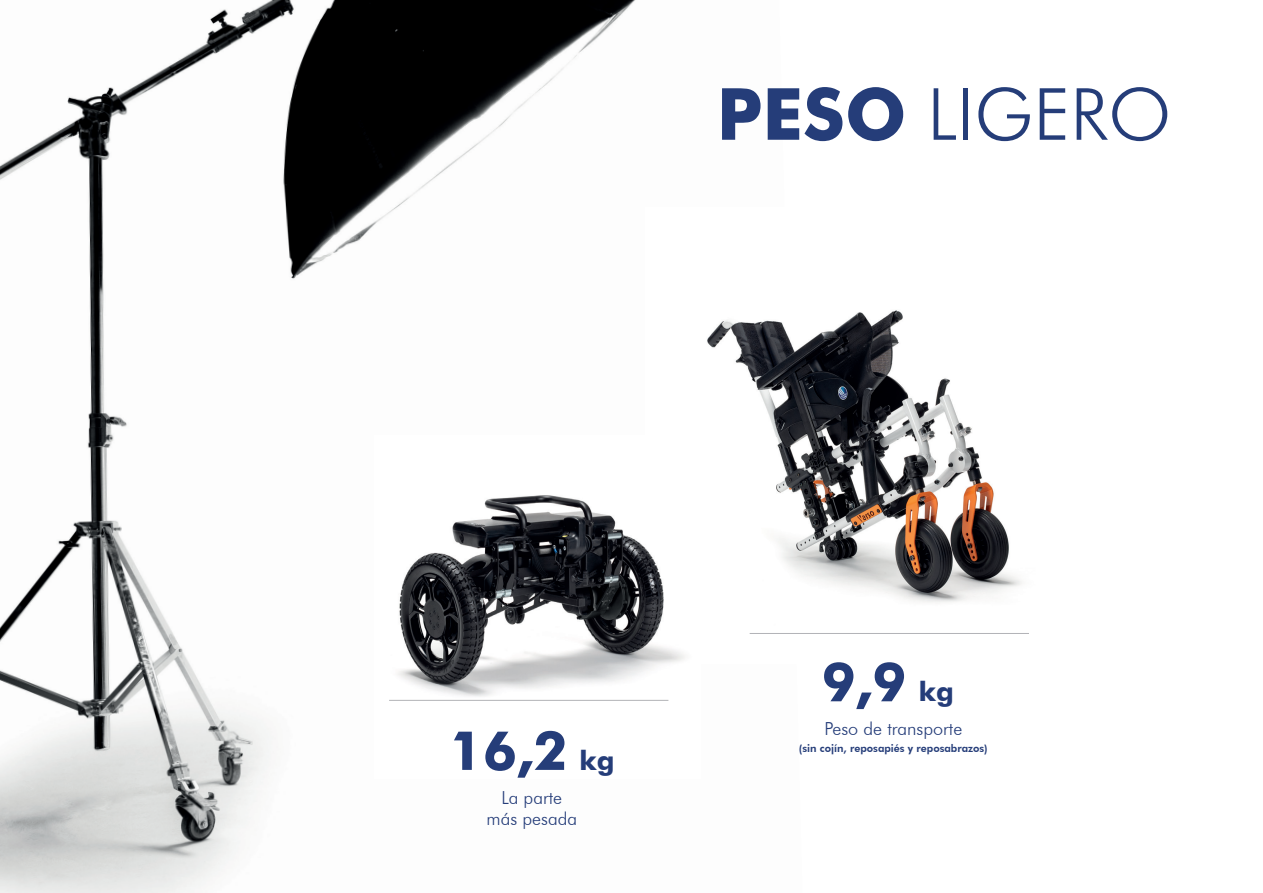
<style>
.page{position:relative;width:1263px;height:893px;background:#fff}
.page>*{position:absolute;margin:0;border:0;box-sizing:border-box;transform-origin:0 0}
.t1{font:300 72px "Futura BT";color:#253d79}
.t2{font:700 54px "Futura BT";color:#253d79}
.t3{font:300 18px "Futura BT";color:#253d79}
.t4{font:800 10.5px "Futura BT";color:#253d79}
.s1{font-weight:700}
.s2{font-size:27px}
</style>
<div class="page">
<img style="left:0;top:0;width:636px;height:893px">
<img style="left:707px;top:310px;width:315px;height:324px">
<hr style="left:750px;top:633px;width:279px;height:1px;background:#b2b3b7">
<img style="left:374px;top:436px;width:311px;height:342px">
<hr style="left:389px;top:700px;width:279px;height:1px;background:#b2b3b7">
<p class="t1" style="left:716px;top:70px;width:456px"><span class="s1">PESO</span> LIGERO</p>
<p class="t2" style="left:449px;top:718px;width:167px">16,2 <span class="s2">kg</span></p>
<p class="t3" style="left:502px;top:786px;width:62px">La parte</p>
<p class="t3" style="left:486px;top:807px;width:92px">más pesada</p>
<p class="t2" style="left:822px;top:649px;width:134px">9,9 <span class="s2">kg</span></p>
<p class="t3" style="left:824px;top:718px;width:139px">Peso de transporte</p>
<p class="t4" style="left:799px;top:741px;width:190px">(sin cojín, reposapiés y reposabrazos)</p>
</div>
